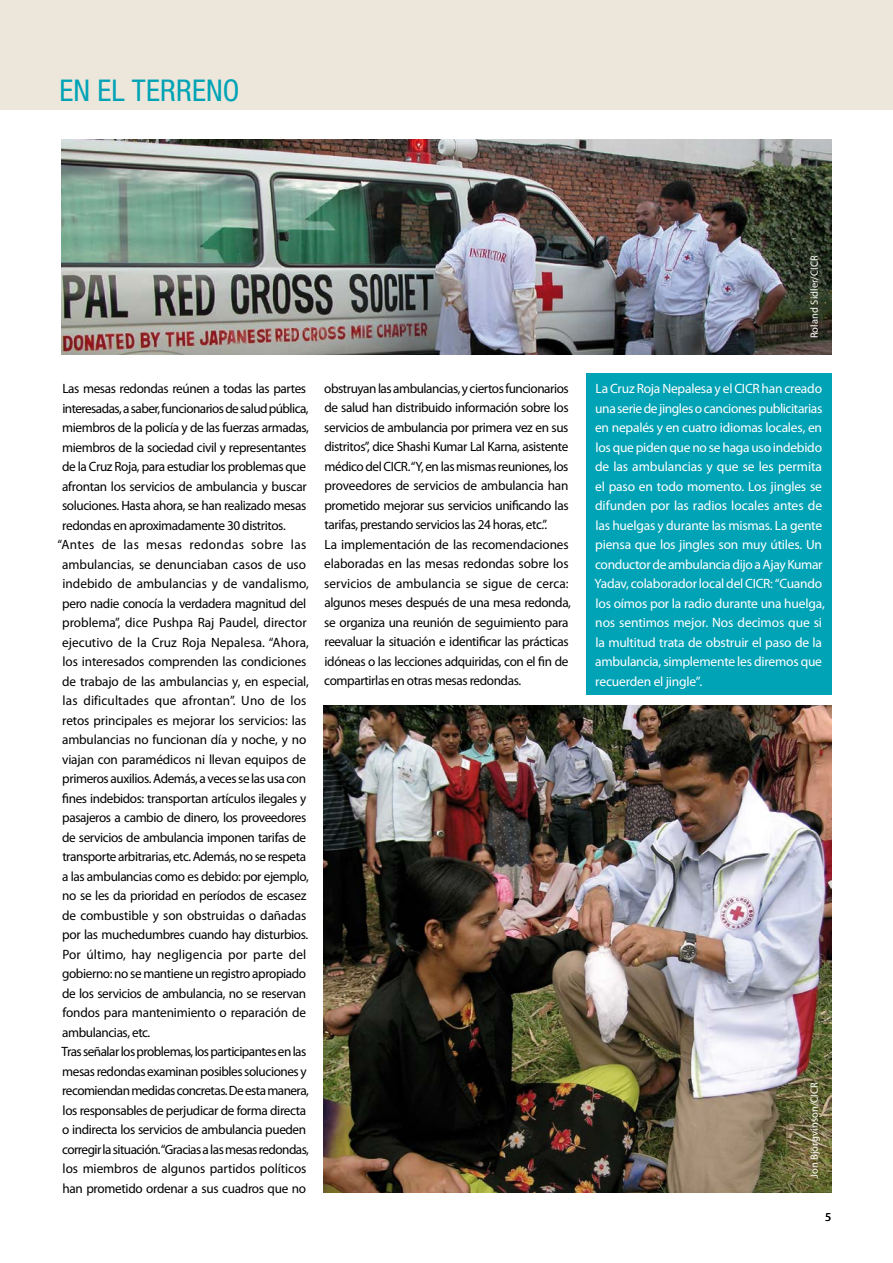
<style>
.page{position:relative;width:893px;height:1263px;background:#fff}
.page>*{position:absolute;margin:0;border:0;box-sizing:border-box;transform-origin:0 0}
.t1{font:condensed 30px "Helvetica Neue LT Std";letter-spacing:.01em;color:#00a3b6}
.t2{font:13.5px/19.5px "Myriad Pro";letter-spacing:-.03em;color:#000}
.t3{font:13.5px/19.5px "Myriad Pro";letter-spacing:-.015em;color:#fff}
.t4{font:13.5px "Myriad Pro";letter-spacing:-.01em;color:#000}
.t5{font:13.5px "Myriad Pro";color:#000}
.t6{font:13.5px "Myriad Pro";letter-spacing:.005em;color:#000}
.t7{font:13.5px "Myriad Pro";letter-spacing:-.005em;color:#000}
.t8{font:13.5px "Myriad Pro";letter-spacing:.01em;color:#000}
.t9{font:13.5px "Myriad Pro";letter-spacing:.025em;color:#000}
.t10{font:12px "Myriad Pro";color:#000}
.t11{font:10.5px "Myriad Pro";letter-spacing:.015em;color:#fff}
</style>
<div class="page">
<div style="left:0;top:0;width:893px;height:110px;background:#ede7db"></div>
<img style="left:62px;top:140px;width:769px;height:214px">
<img style="left:324px;top:705px;width:507px;height:488px">
<div style="left:586px;top:373px;width:245px;height:321px;background:#00a3b6"></div>
<h1 class="t1" style="left:60px;top:73px;width:149px">EN EL TERRENO</h1>
<p class="t2" style="left:62px;top:379px;width:245px">Las mesas redondas reúnen a todas las partes</p>
<p class="t2" style="left:62px;top:398px;width:248px">interesadas, a saber, funcionarios de salud pública,</p>
<p class="t2" style="left:62px;top:418px;width:248px">miembros de la policía y de las fuerzas armadas,</p>
<p class="t2" style="left:62px;top:437px;width:246px">miembros de la sociedad civil y representantes</p>
<p class="t2" style="left:62px;top:457px;width:245px">de la Cruz Roja, para estudiar los problemas que</p>
<p class="t2" style="left:62px;top:476px;width:246px">afrontan los servicios de ambulancia y buscar</p>
<p class="t2" style="left:62px;top:496px;width:246px">soluciones. Hasta ahora, se han realizado mesas</p>
<p class="t2" style="left:62px;top:515px;width:225px">redondas en aproximadamente 30 distritos.</p>
<p class="t9" style="left:57px;top:536px;width:250px">“Antes de las mesas redondas sobre las</p>
<p class="t5" style="left:62px;top:556px;width:245px">ambulancias, se denunciaban casos de uso</p>
<p class="t6" style="left:62px;top:575px;width:248px">indebido de ambulancias y de vandalismo,</p>
<p class="t2" style="left:62px;top:593px;width:245px">pero nadie conocía la verdadera magnitud del</p>
<p class="t5" style="left:62px;top:614px;width:246px">problema”, dice Pushpa Raj Paudel, director</p>
<p class="t6" style="left:62px;top:634px;width:248px">ejecutivo de la Cruz Roja Nepalesa. “Ahora,</p>
<p class="t4" style="left:63px;top:653px;width:245px">los interesados comprenden las condiciones</p>
<p class="t4" style="left:62px;top:673px;width:248px">de trabajo de las ambulancias y, en especial,</p>
<p class="t8" style="left:63px;top:692px;width:245px">las dificultades que afrontan”. Uno de los</p>
<p class="t4" style="left:62px;top:712px;width:246px">retos principales es mejorar los servicios: las</p>
<p class="t4" style="left:62px;top:731px;width:246px">ambulancias no funcionan día y noche, y no</p>
<p class="t2" style="left:62px;top:749px;width:245px">viajan con paramédicos ni llevan equipos de</p>
<p class="t2" style="left:62px;top:769px;width:245px">primeros auxilios. Además, a veces se las usa con</p>
<p class="t2" style="left:62px;top:788px;width:246px">fines indebidos: transportan artículos ilegales y</p>
<p class="t2" style="left:62px;top:808px;width:246px">pasajeros a cambio de dinero, los proveedores</p>
<p class="t2" style="left:62px;top:827px;width:245px">de servicios de ambulancia imponen tarifas de</p>
<p class="t2" style="left:62px;top:847px;width:245px">transporte arbitrarias, etc. Además, no se respeta</p>
<p class="t2" style="left:62px;top:866px;width:248px">a las ambulancias como es debido: por ejemplo,</p>
<p class="t2" style="left:62px;top:886px;width:246px">no se les da prioridad en períodos de escasez</p>
<p class="t7" style="left:62px;top:907px;width:246px">de combustible y son obstruidas o dañadas</p>
<p class="t2" style="left:62px;top:924px;width:248px">por las muchedumbres cuando hay disturbios.</p>
<p class="t8" style="left:62px;top:946px;width:245px">Por último, hay negligencia por parte del</p>
<p class="t2" style="left:62px;top:963px;width:246px">gobierno: no se mantiene un registro apropiado</p>
<p class="t2" style="left:62px;top:983px;width:245px">de los servicios de ambulancia, no se reservan</p>
<p class="t4" style="left:63px;top:1004px;width:245px">fondos para mantenimiento o reparación de</p>
<p class="t2" style="left:62px;top:1022px;width:90px">ambulancias, etc.</p>
<p class="t2" style="left:62px;top:1041px;width:246px">Tras señalar los problemas, los participantes en las</p>
<p class="t2" style="left:62px;top:1061px;width:246px">mesas redondas examinan posibles soluciones y</p>
<p class="t2" style="left:62px;top:1080px;width:248px">recomiendan medidas concretas. De esta manera,</p>
<p class="t2" style="left:63px;top:1100px;width:245px">los responsables de perjudicar de forma directa</p>
<p class="t2" style="left:62px;top:1119px;width:246px">o indirecta los servicios de ambulancia pueden</p>
<p class="t2" style="left:62px;top:1139px;width:248px">corregir la situación. “Gracias a las mesas redondas,</p>
<p class="t7" style="left:63px;top:1160px;width:245px">los miembros de algunos partidos políticos</p>
<p class="t2" style="left:62px;top:1178px;width:245px">han prometido ordenar a sus cuadros que no</p>
<p class="t2" style="left:324px;top:378px;width:248px">obstruyan las ambulancias, y ciertos funcionarios de salud han distribuido información sobre los servicios de ambulancia por primera vez en sus distritos”, dice Shashi Kumar Lal Karna, asistente médico del CICR. “Y, en las mismas reuniones, los proveedores de servicios de ambulancia han prometido mejorar sus servicios unificando las tarifas, prestando servicios las 24 horas, etc.”.<br>La implementación de las recomendaciones elaboradas en las mesas redondas sobre los servicios de ambulancia se sigue de cerca: algunos meses después de una mesa redonda, se organiza una reunión de seguimiento para reevaluar la situación e identificar las prácticas idóneas o las lecciones adquiridas, con el fin de compartirlas en otras mesas redondas.</p>
<p class="t11" style="left:808px;top:338px;width:84px;rotate:-90deg">Roland Sidler/CICR</p>
<p class="t3" style="left:594px;top:379px;width:232px">La Cruz Roja Nepalesa y el CICR han creado una serie de jingles o canciones publicitarias en nepalés y en cuatro idiomas locales, en los que piden que no se haga uso indebido de las ambulancias y que se les permita el paso en todo momento. Los jingles se difunden por las radios locales antes de las huelgas y durante las mismas. La gente piensa que los jingles son muy útiles. Un conductor de ambulancia dijo a Ajay Kumar Yadav, colaborador local del CICR: “Cuando los oímos por la radio durante una huelga, nos sentimos mejor. Nos decimos que si la multitud trata de obstruir el paso de la ambulancia, simplemente les diremos que recuerden el jingle”.</p>
<p class="t11" style="left:808px;top:1178px;width:98px;rotate:-90deg">Jon Björgvinson/CICR</p>
<p class="t10" style="left:825px;top:1210px;width:8px">5</p>
</div>
